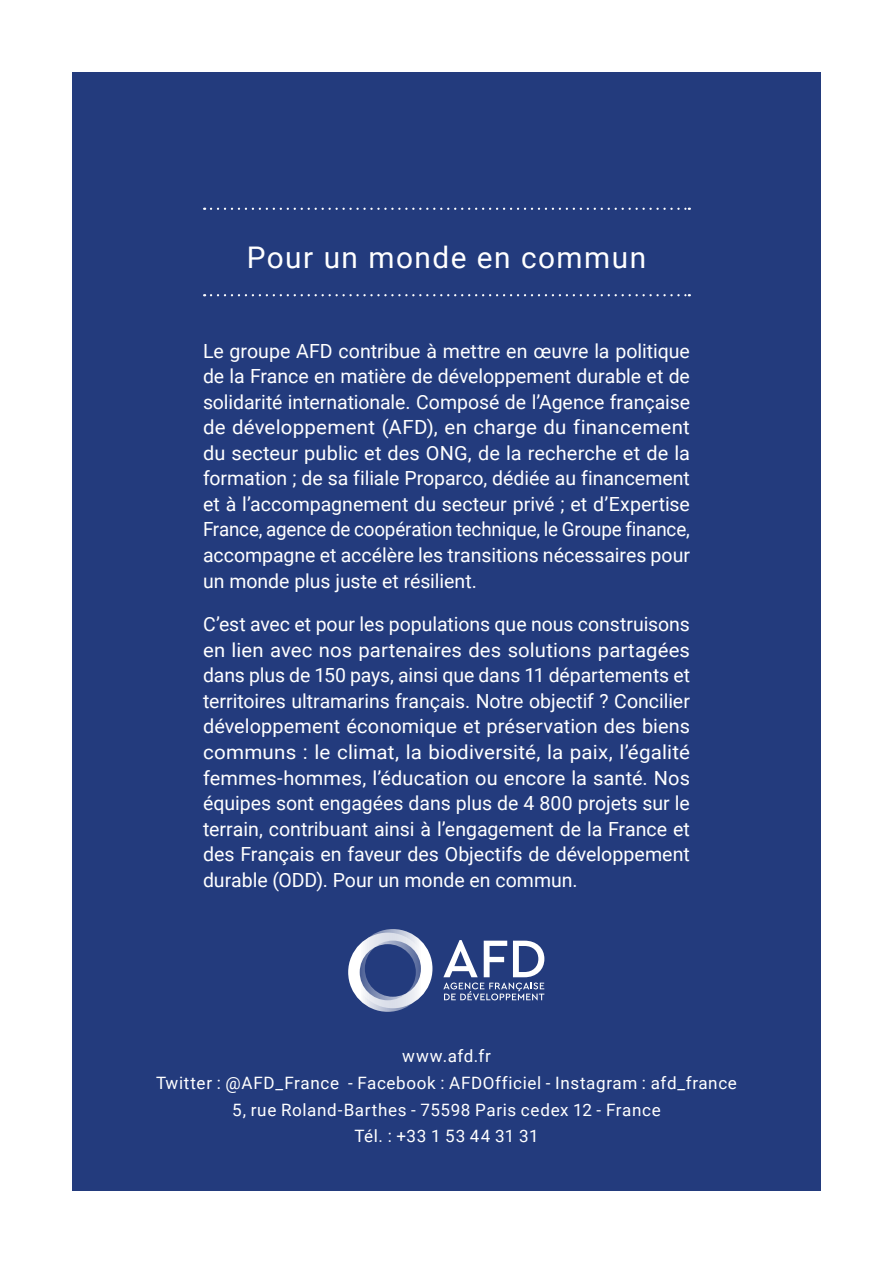
<style>
.page{position:relative;width:893px;height:1263px;background:#fff}
.page>*{position:absolute;margin:0;border:0;box-sizing:border-box;transform-origin:0 0}
.t1{font:29.85px "Roboto";letter-spacing:.05em;color:#fff}
.t2{font:19.5px/25.5px "Roboto";color:#fff;text-align:justify}
.t3{font:17.1px/26.5px "Roboto";letter-spacing:.04em;color:#fff;text-align:center}
</style>
<div class="page">
<div style="left:72px;top:72px;width:749px;height:1119px;background:#233b7d"></div>
<svg style="left:211px;top:294px;width:479px;height:2px"></svg>
<svg style="left:211px;top:208px;width:479px;height:2px"></svg>
<svg style="left:348px;top:929px;width:84px;height:83px"></svg>
<svg style="left:443px;top:940px;width:101px;height:60px"></svg>
<h1 class="t1" style="left:247px;top:237px;width:401px">Pour un monde en commun</h1>
<p class="t2" style="left:203px;top:337px;width:488px">Le groupe AFD contribue à mettre en œuvre la politique de la France en matière de développement durable et de solidarité internationale. Composé de l’Agence française de développement (AFD), en charge du financement du secteur public et des ONG, de la recherche et de la formation ; de sa filiale Proparco, dédiée au financement et à l’accompagnement du secteur privé ; et d’Expertise France, agence de coopération technique, le Groupe finance, accompagne et accélère les transitions nécessaires pour un monde plus juste et résilient.</p>
<p class="t2" style="left:203px;top:611px;width:489px">C’est avec et pour les populations que nous construisons en lien avec nos partenaires des solutions partagées dans plus de 150 pays, ainsi que dans 11 départements et territoires ultramarins français. Notre objectif ? Concilier développement économique et préservation des biens communs : le climat, la biodiversité, la paix, l’égalité femmes-hommes, l’éducation ou encore la santé. Nos équipes sont engagées dans plus de 4 800 projets sur le terrain, contribuant ainsi à l’engagement de la France et des Français en faveur des Objectifs de développement durable (ODD). Pour un monde en commun.</p>
<p class="t3" style="left:156px;top:1042px;width:582px">www.afd.fr<br>Twitter : @AFD_France - Facebook : AFDOfficiel - Instagram : afd_france 5, rue Roland-Barthes - 75598 Paris cedex 12 - France<br>Tél. : +33 1 53 44 31 31</p>
</div>
